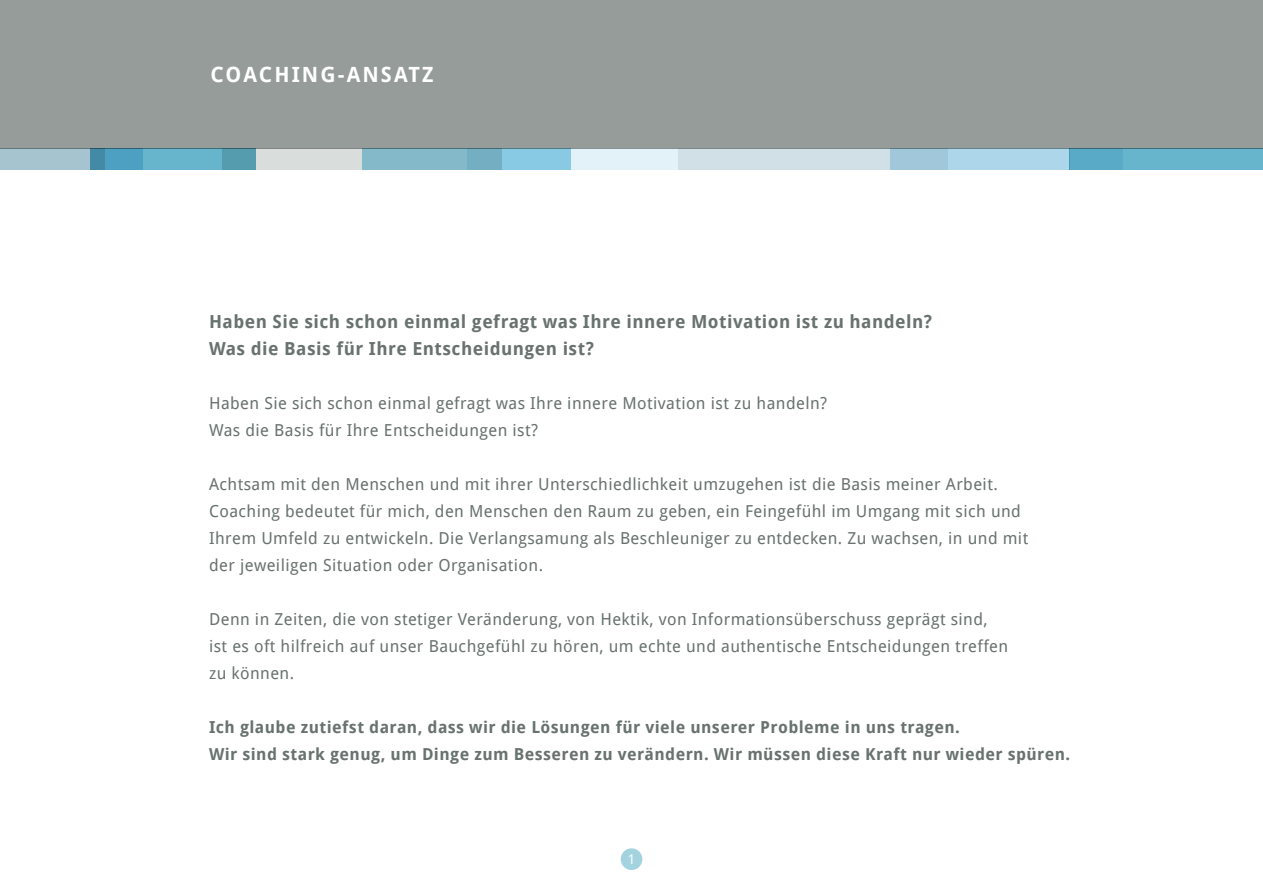
<style>
.page{position:relative;width:1263px;height:893px;background:#fff}
.page>*{position:absolute;margin:0;border:0;box-sizing:border-box;transform-origin:0 0}
.t1{font:700 21px "Droid Sans";letter-spacing:.1em;color:#fff}
.t2{font:700 18px/27px "Droid Sans";letter-spacing:.025em;color:#68726e}
.t3{font:16.5px/27px "Droid Sans";letter-spacing:.025em;color:#68726e}
.t4{font:700 16.5px/27px "Droid Sans";letter-spacing:.025em;color:#68726e}
.t5{font:13.5px "Droid Sans";color:#fff}
</style>
<div class="page">
<div style="left:0;top:0;width:1263px;height:149px;background:#959c99"></div>
<div style="left:1070px;top:149px;width:193px;height:21px;background:#66b5cc"></div>
<svg style="left:501px;top:149px;width:621px;height:21px;background:#b5d7e6"></svg>
<div style="left:90px;top:149px;width:166px;height:21px;background:#66b5cc"></div>
<svg style="left:0;top:149px;width:143px;height:21px;background:#83b4c7"></svg>
<svg style="left:222px;top:149px;width:279px;height:21px;background:#9cc2cc"></svg>
<div style="left:621px;top:848px;width:21px;height:22px;background:#a4d3e0;border-radius:50%"></div>
<p class="t1" style="left:210px;top:63px;width:224px">COACHING-ANSATZ</p>
<p class="t2" style="left:209px;top:308px;width:724px">Haben Sie sich schon einmal gefragt was Ihre innere Motivation ist zu handeln?<br>Was die Basis für Ihre Entscheidungen ist?</p>
<p class="t3" style="left:209px;top:390px;width:620px">Haben Sie sich schon einmal gefragt was Ihre innere Motivation ist zu handeln?<br>Was die Basis für Ihre Entscheidungen ist?</p>
<p class="t3" style="left:209px;top:471px;width:821px">Achtsam mit den Menschen und mit ihrer Unterschiedlichkeit umzugehen ist die Basis meiner Arbeit.<br>Coaching bedeutet für mich, den Menschen den Raum zu geben, ein Feingefühl im Umgang mit sich und Ihrem Umfeld zu entwickeln. Die Verlangsamung als Beschleuniger zu entdecken. Zu wachsen, in und mit der jeweiligen Situation oder Organisation.</p>
<p class="t3" style="left:209px;top:606px;width:801px">Denn in Zeiten, die von stetiger Veränderung, von Hektik, von Informationsüberschuss geprägt sind, ist es oft hilfreich auf unser Bauchgefühl zu hören, um echte und authentische Entscheidungen treffen zu können.</p>
<p class="t4" style="left:209px;top:714px;width:863px">Ich glaube zutiefst daran, dass wir die Lösungen für viele unserer Probleme in uns tragen.<br>Wir sind stark genug, um Dinge zum Besseren zu verändern. Wir müssen diese Kraft nur wieder spüren.</p>
<p class="t5" style="left:628px;top:851px;width:9px">1</p>
</div>
